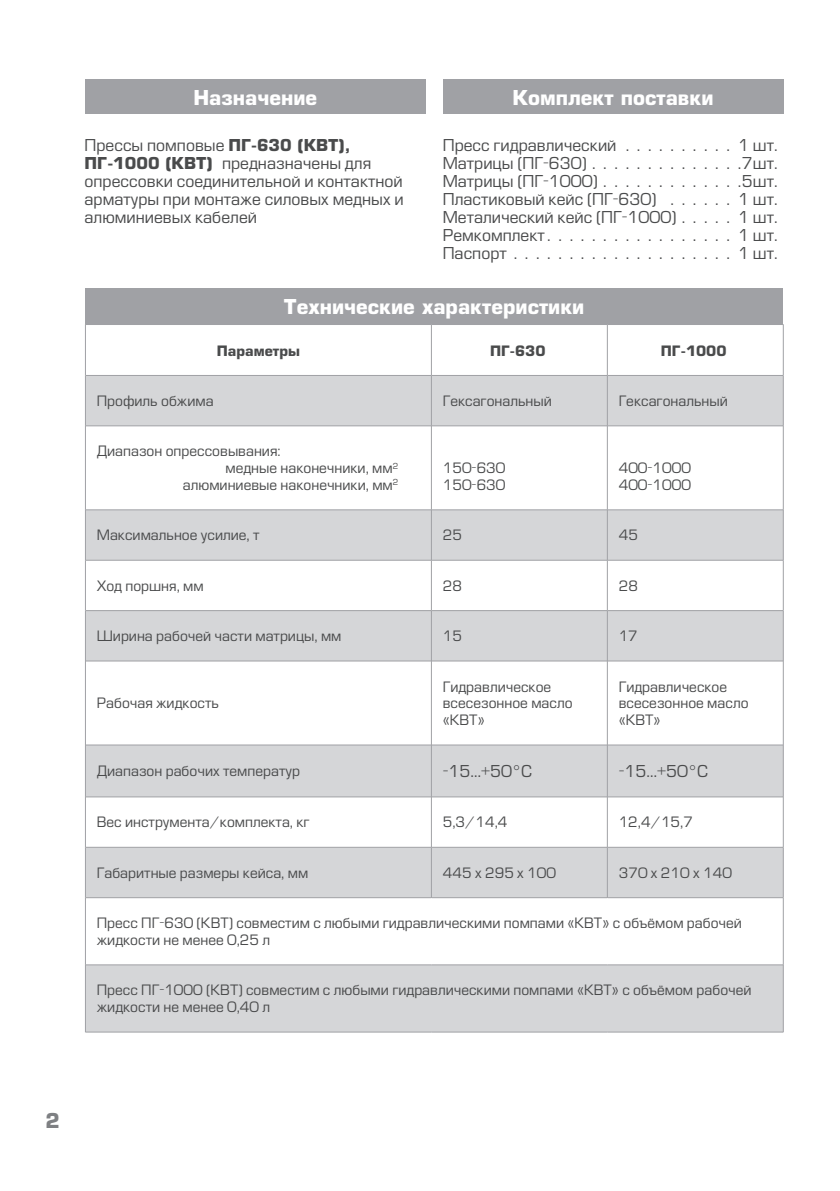
<style>
.page{position:relative;width:840px;height:1191px;background:#fff}
.page>*{position:absolute;margin:0;border:0;box-sizing:border-box;transform-origin:0 0}
.t1{font:700 20px "Europe";color:#fff}
.t2{font:700 20px "Europe";color:#7e8083}
.t3{font:16px/18px "Europe";color:#4a4b4c}
.t4{font:14px/16.8px "Europe";color:#4a4b4c}
.t5{font:700 14px "Europe";color:#4a4b4c}
.s1{font-weight:700}
</style>
<div class="page">
<div style="left:85px;top:79px;width:340px;height:35px;background:#a0a1a5"></div>
<div style="left:442px;top:79px;width:340px;height:35px;background:#a0a1a5"></div>
<div style="left:85px;top:288px;width:697px;height:36px;background:#a0a1a5"></div>
<svg style="left:86px;top:376px;width:696px;height:655px"></svg>
<hr style="left:86px;top:375px;width:345px;height:1px;background:#a0a1a5">
<hr style="left:431px;top:375px;width:175px;height:1px;background:#a0a1a5">
<hr style="left:607px;top:375px;width:175px;height:1px;background:#a0a1a5">
<hr style="left:86px;top:425px;width:345px;height:1px;background:#a0a1a5">
<hr style="left:431px;top:425px;width:175px;height:1px;background:#a0a1a5">
<hr style="left:607px;top:425px;width:175px;height:1px;background:#a0a1a5">
<hr style="left:86px;top:509px;width:345px;height:1px;background:#a0a1a5">
<hr style="left:431px;top:509px;width:175px;height:1px;background:#a0a1a5">
<hr style="left:607px;top:509px;width:175px;height:1px;background:#a0a1a5">
<hr style="left:86px;top:560px;width:345px;height:1px;background:#a0a1a5">
<hr style="left:431px;top:560px;width:175px;height:1px;background:#a0a1a5">
<hr style="left:607px;top:560px;width:175px;height:1px;background:#a0a1a5">
<hr style="left:86px;top:610px;width:345px;height:1px;background:#a0a1a5">
<hr style="left:431px;top:610px;width:175px;height:1px;background:#a0a1a5">
<hr style="left:607px;top:610px;width:175px;height:1px;background:#a0a1a5">
<hr style="left:86px;top:660px;width:345px;height:1px;background:#a0a1a5">
<hr style="left:431px;top:660px;width:175px;height:1px;background:#a0a1a5">
<hr style="left:607px;top:660px;width:175px;height:1px;background:#a0a1a5">
<hr style="left:86px;top:744px;width:345px;height:1px;background:#a0a1a5">
<hr style="left:431px;top:744px;width:175px;height:1px;background:#a0a1a5">
<hr style="left:607px;top:744px;width:175px;height:1px;background:#a0a1a5">
<hr style="left:86px;top:796px;width:345px;height:1px;background:#a0a1a5">
<hr style="left:86px;top:847px;width:345px;height:1px;background:#a0a1a5">
<hr style="left:431px;top:324px;width:1px;height:51px;background:#a0a1a5">
<hr style="left:606px;top:324px;width:1px;height:51px;background:#a0a1a5">
<hr style="left:431px;top:375px;width:1px;height:51px;background:#a0a1a5">
<hr style="left:606px;top:375px;width:1px;height:51px;background:#a0a1a5">
<hr style="left:431px;top:426px;width:1px;height:84px;background:#a0a1a5">
<hr style="left:606px;top:426px;width:1px;height:84px;background:#a0a1a5">
<hr style="left:431px;top:510px;width:1px;height:50px;background:#a0a1a5">
<hr style="left:606px;top:510px;width:1px;height:50px;background:#a0a1a5">
<hr style="left:431px;top:560px;width:1px;height:50px;background:#a0a1a5">
<hr style="left:606px;top:560px;width:1px;height:50px;background:#a0a1a5">
<hr style="left:431px;top:610px;width:1px;height:51px;background:#a0a1a5">
<hr style="left:606px;top:610px;width:1px;height:51px;background:#a0a1a5">
<hr style="left:431px;top:661px;width:1px;height:84px;background:#a0a1a5">
<hr style="left:606px;top:661px;width:1px;height:84px;background:#a0a1a5">
<hr style="left:431px;top:745px;width:1px;height:52px;background:#a0a1a5">
<hr style="left:606px;top:745px;width:1px;height:52px;background:#a0a1a5">
<hr style="left:431px;top:796px;width:175px;height:1px;background:#a0a1a5">
<hr style="left:431px;top:797px;width:1px;height:50px;background:#a0a1a5">
<hr style="left:607px;top:796px;width:175px;height:1px;background:#a0a1a5">
<hr style="left:606px;top:797px;width:1px;height:50px;background:#a0a1a5">
<hr style="left:431px;top:847px;width:175px;height:1px;background:#a0a1a5">
<hr style="left:431px;top:847px;width:1px;height:51px;background:#a0a1a5">
<hr style="left:607px;top:847px;width:175px;height:1px;background:#a0a1a5">
<hr style="left:606px;top:847px;width:1px;height:51px;background:#a0a1a5">
<hr style="left:86px;top:324px;width:345px;height:1px;background:#a0a1a5">
<hr style="left:85px;top:324px;width:1px;height:51px;background:#a0a1a5">
<hr style="left:431px;top:324px;width:175px;height:1px;background:#a0a1a5">
<hr style="left:607px;top:324px;width:175px;height:1px;background:#a0a1a5">
<hr style="left:782px;top:324px;width:1px;height:51px;background:#a0a1a5">
<hr style="left:85px;top:375px;width:1px;height:51px;background:#a0a1a5">
<hr style="left:782px;top:375px;width:1px;height:51px;background:#a0a1a5">
<hr style="left:85px;top:426px;width:1px;height:84px;background:#a0a1a5">
<hr style="left:782px;top:426px;width:1px;height:84px;background:#a0a1a5">
<hr style="left:85px;top:510px;width:1px;height:50px;background:#a0a1a5">
<hr style="left:782px;top:510px;width:1px;height:50px;background:#a0a1a5">
<hr style="left:85px;top:560px;width:1px;height:50px;background:#a0a1a5">
<hr style="left:782px;top:560px;width:1px;height:50px;background:#a0a1a5">
<hr style="left:85px;top:610px;width:1px;height:51px;background:#a0a1a5">
<hr style="left:782px;top:610px;width:1px;height:51px;background:#a0a1a5">
<hr style="left:85px;top:661px;width:1px;height:84px;background:#a0a1a5">
<hr style="left:782px;top:661px;width:1px;height:84px;background:#a0a1a5">
<hr style="left:85px;top:745px;width:1px;height:52px;background:#a0a1a5">
<hr style="left:782px;top:745px;width:1px;height:52px;background:#a0a1a5">
<hr style="left:85px;top:797px;width:1px;height:50px;background:#a0a1a5">
<hr style="left:782px;top:797px;width:1px;height:50px;background:#a0a1a5">
<hr style="left:85px;top:847px;width:1px;height:50px;background:#a0a1a5">
<hr style="left:782px;top:847px;width:1px;height:50px;background:#a0a1a5">
<hr style="left:86px;top:897px;width:345px;height:1px;background:#a0a1a5">
<hr style="left:431px;top:897px;width:175px;height:1px;background:#a0a1a5">
<hr style="left:607px;top:897px;width:175px;height:1px;background:#a0a1a5">
<hr style="left:86px;top:964px;width:345px;height:1px;background:#a0a1a5">
<hr style="left:431px;top:964px;width:176px;height:1px;background:#a0a1a5">
<hr style="left:607px;top:964px;width:175px;height:1px;background:#a0a1a5">
<hr style="left:85px;top:897px;width:1px;height:68px;background:#a0a1a5">
<hr style="left:782px;top:897px;width:1px;height:68px;background:#a0a1a5">
<hr style="left:85px;top:965px;width:1px;height:67px;background:#a0a1a5">
<hr style="left:782px;top:965px;width:1px;height:67px;background:#a0a1a5">
<hr style="left:86px;top:1031px;width:345px;height:1px;background:#a0a1a5">
<hr style="left:431px;top:1031px;width:176px;height:1px;background:#a0a1a5">
<hr style="left:607px;top:1031px;width:175px;height:1px;background:#a0a1a5">
<h1 class="t1" style="left:193px;top:86px;width:125px">Назначение</h1>
<h1 class="t1" style="left:512px;top:86px;width:202px">Комплект поставки</h1>
<p class="t3" style="left:442px;top:137px;width:336px;text-align:justify">Пресс гидравлический . . . . . . . . . . 1 шт.<br>Матрицы (ПГ-630) . . . . . . . . . . . . . .7шт.<br>Матрицы (ПГ-1000) . . . . . . . . . . . . .5шт.<br>Пластиковый кейс (ПГ-630) . . . . . . 1 шт.<br>Металический кейс (ПГ-1000) . . . . . 1 шт.<br>Ремкомплект.................1 шт.<br>Паспорт....................1 шт.</p>
<h1 class="t1" style="left:284px;top:295px;width:302px">Технические характеристики</h1>
<p class="t5" style="left:217px;top:342px;width:85px">Параметры</p>
<p class="t5" style="left:489px;top:342px;width:57px">ПГ-630</p>
<p class="t5" style="left:660px;top:342px;width:67px">ПГ-1000</p>
<p class="t4" style="left:97px;top:392px;width:118px">Профиль обжима</p>
<p class="t4" style="left:442px;top:392px;width:111px">Гексагональный</p>
<p class="t4" style="left:618px;top:392px;width:111px">Гексагональный</p>
<p class="t4" style="left:97px;top:443px;width:185px">Диапазон опрессовывания:</p>
<p class="t4" style="left:225px;top:460px;width:174px">медные наконечники, мм<sup>2</sup></p>
<p class="t4" style="left:183px;top:476px;width:217px">алюминиевые наконечники, мм<sup>2</sup></p>
<p class="t3" style="left:85px;top:137px;width:320px">Прессы помповые <span class="s1">ПГ-630 (КВТ),<br>ПГ-1000 (КВТ)</span> предназначены для опрессовки соединительной и контактной арматуры при монтаже силовых медных и алюминиевых кабелей</p>
<p class="t4" style="left:442px;top:460px;width:64px">150-630<br>150-630</p>
<p class="t4" style="left:618px;top:460px;width:74px">400-1000<br>400-1000</p>
<p class="t4" style="left:97px;top:527px;width:164px">Максимальное усилие, т</p>
<p class="t4" style="left:442px;top:527px;width:21px">25</p>
<p class="t4" style="left:618px;top:527px;width:21px">45</p>
<p class="t4" style="left:97px;top:577px;width:108px">Ход поршня, мм</p>
<p class="t4" style="left:442px;top:577px;width:21px">28</p>
<p class="t4" style="left:618px;top:577px;width:21px">28</p>
<p class="t4" style="left:97px;top:628px;width:246px">Ширина рабочей части матрицы, мм</p>
<p class="t4" style="left:442px;top:628px;width:21px">15</p>
<p class="t4" style="left:618px;top:628px;width:21px">17</p>
<p class="t4" style="left:97px;top:695px;width:124px">Рабочая жидкость</p>
<p class="t4" style="left:442px;top:678px;width:131px">Гидравлическое всесезонное масло «КВТ»</p>
<p class="t4" style="left:618px;top:678px;width:131px">Гидравлическое всесезонное масло «КВТ»</p>
<p class="t4" style="left:97px;top:763px;width:204px">Диапазон рабочих температур</p>
<p class="t3" style="left:442px;top:762px;width:91px">-15…+50°С</p>
<p class="t3" style="left:618px;top:762px;width:91px">-15…+50°С</p>
<p class="t4" style="left:97px;top:814px;width:214px">Вес инструмента/комплекта, кг</p>
<p class="t4" style="left:442px;top:814px;width:66px">5,3/14,4</p>
<p class="t4" style="left:618px;top:814px;width:76px">12,4/15,7</p>
<p class="t4" style="left:97px;top:864px;width:213px">Габаритные размеры кейса, мм</p>
<p class="t4" style="left:442px;top:864px;width:115px">445 х 295 х 100</p>
<p class="t4" style="left:618px;top:864px;width:115px">370 х 210 х 140</p>
<p class="t4" style="left:97px;top:915px;width:646px">Пресс ПГ-630 (КВТ) совместим с любыми гидравлическими помпами «КВТ» с объёмом рабочей жидкости не менее 0,25 л</p>
<p class="t4" style="left:97px;top:982px;width:656px">Пресс ПГ-1000 (КВТ) совместим с любыми гидравлическими помпами «КВТ» с объёмом рабочей жидкости не менее 0,40 л</p>
<h1 class="t2" style="left:45px;top:1108px;width:16px">2</h1>
</div>
